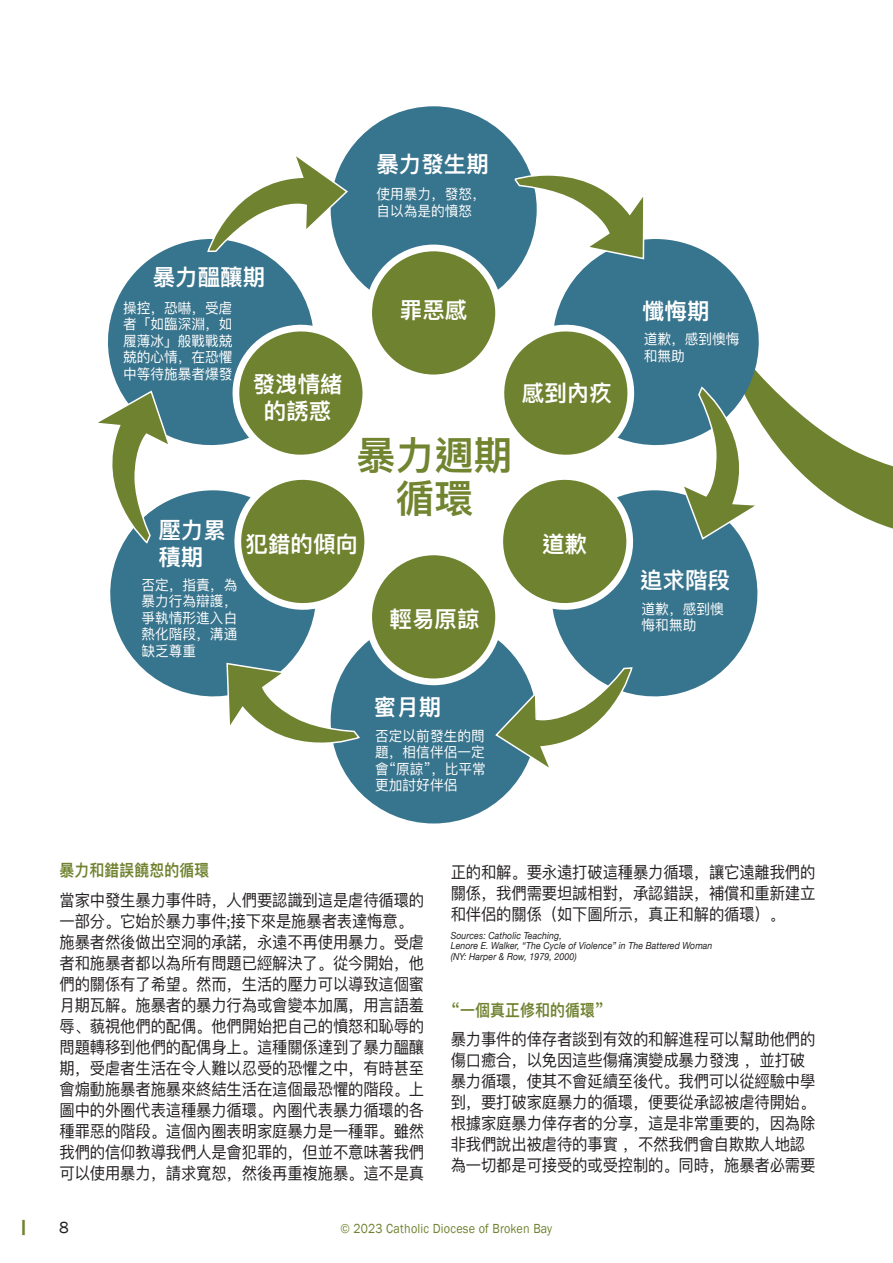
<style>
.page{position:relative;width:893px;height:1263px;background:#fff}
.page>*{position:absolute;margin:0;border:0;box-sizing:border-box;transform-origin:0 0}
.t1{font:600 39px/43.5px "Ping Fang HK";color:#718430;text-align:center}
.t2{font:600 22.5px/27px "Ping Fang HK";color:#fff}
.t3{font:600 18px "Franklin Gothic";color:#6f822f}
.t4{font:16.5px/21px "Ping Fang SC";letter-spacing:-.01em;color:#231f20;scale:.93 1}
.t5{font:600 16.5px "Ping Fang SC";letter-spacing:.01em;color:#6f822f;scale:.9 1}
.t6{font:16.5px "Franklin Gothic";color:#231f20}
.t7{font:14.25px/16.5px "Ping Fang SC";color:#fff;scale:.96 1}
.t8{font:13.5px "Franklin Gothic";letter-spacing:.02em;color:#6f822f;scale:.9 1}
.t9{font:italic 9.75px/10.5px "Helvetica Neue";letter-spacing:.01em;color:#231f20;scale:.9 1}
.s1{font-size:15.75px}
</style>
<div class="page">
<div style="left:331px;top:617px;width:206px;height:206px;background:#37748d;border-radius:50%"></div>
<svg style="left:110px;top:490px;width:202px;height:207px;background:#50859b"></svg>
<svg style="left:554px;top:490px;width:204px;height:207px;background:#51869b"></svg>
<svg style="left:108px;top:239px;width:203px;height:207px;background:#53879d"></svg>
<svg style="left:555px;top:239px;width:204px;height:207px;background:#53879d"></svg>
<div style="left:331px;top:106px;width:206px;height:206px;background:#37748d;border-radius:50%"></div>
<div style="left:369px;top:248px;width:130px;height:130px;background:#6f822f;border-radius:65px"></div>
<div style="left:365px;top:245px;width:137px;height:136px;border:7px solid #fff;border-radius:50%"></div>
<div style="left:369px;top:552px;width:130px;height:130px;background:#6f822f;border-radius:65px"></div>
<div style="left:365px;top:548px;width:137px;height:137px;border:7px solid #fff;border-radius:50%"></div>
<svg style="left:227px;top:318px;width:150px;height:307px"></svg>
<svg style="left:490px;top:318px;width:150px;height:298px"></svg>
<svg style="left:207px;top:151px;width:142px;height:102px"></svg>
<svg style="left:514px;top:173px;width:131px;height:87px"></svg>
<svg style="left:495px;top:667px;width:138px;height:106px"></svg>
<svg style="left:98px;top:389px;width:74px;height:160px"></svg>
<svg style="left:680px;top:363px;width:213px;height:178px"></svg>
<svg style="left:226px;top:662px;width:134px;height:101px"></svg>
<h2 class="t2" style="left:376px;top:150px;width:114px">暴力發生期</h2>
<p class="t7" style="left:376px;top:186px;width:116px">使用暴力，發怒，自以為是的憤怒</p>
<h2 class="t2" style="left:153px;top:263px;width:114px">暴力醞釀期</h2>
<p class="t7" style="left:123px;top:299px;width:115px;text-align:justify">操控，恐嚇，受虐者「如臨深淵，如履薄冰」般戰戰兢兢的心情，在恐懼中等待施暴者爆發</p>
<h2 class="t2" style="left:253px;top:370px;width:91px;text-align:center">發洩情緒的誘惑</h2>
<h2 class="t2" style="left:400px;top:297px;width:69px">罪惡感</h2>
<h1 class="t1" style="left:356px;top:433px;width:157px">暴力週期循環</h1>
<h2 class="t2" style="left:158px;top:517px;width:69px">壓力累積期</h2>
<p class="t7" style="left:142px;top:576px;width:101px;text-align:justify">否定，指責，為暴力行為辯護，爭執情形進入白熱化階段，溝通缺乏尊重</p>
<h2 class="t2" style="left:245px;top:530px;width:114px">犯錯的傾向</h2>
<h2 class="t2" style="left:389px;top:605px;width:91px">輕易原諒</h2>
<h2 class="t2" style="left:522px;top:379px;width:91px">感到內疚</h2>
<h2 class="t2" style="left:542px;top:530px;width:46px">道歉</h2>
<h2 class="t2" style="left:374px;top:693px;width:69px">蜜月期</h2>
<p class="t7" style="left:375px;top:727px;width:117px;text-align:justify">否定以前發生的問題，相信伴侶一定會“原諒”，比平常更加討好伴侶</p>
<h2 class="t2" style="left:642px;top:297px;width:69px">懺悔期</h2>
<p class="t7" style="left:644px;top:330px;width:101px">道歉，感到懊悔和無助</p>
<h2 class="t2" style="left:640px;top:566px;width:91px">追求階段</h2>
<p class="t7" style="left:642px;top:600px;width:87px">道歉，感到懊悔和無助</p>
<p class="t5" style="left:60px;top:860px;width:168px">暴力和錯誤饒恕的循環</p>
<p class="t4" style="left:60px;top:889px;width:394px">當家中發生暴力事件時，人們要認識到這是虐待循環的一部分。它始於暴力事件;接下來是施暴者表達悔意。施暴者然後做出空洞的承諾，永遠不再使用暴力。受虐者和施暴者都以為所有問題已經解決了。從今開始，他們的關係有了希望。然而，生活的壓力可以導致這個蜜月期瓦解。施暴者的暴力行為或會變本加厲，用言語羞辱、藐視他們的配偶。他們開始把自己的憤怒和恥辱的問題轉移到他們的配偶身上。這種關係達到了暴力醞釀期，受虐者生活在令人難以忍受的恐懼之中，有時甚至會煽動施暴者施暴來終結生活在這個最恐懼的階段。上圖中的外圈代表這種暴力循環。內圈代表暴力循環的各種罪惡的階段。這個內圈表明家庭暴力是一種罪。雖然我們的信仰教導我們人是會犯罪的，但並不意味著我們可以使用暴力，請求寬恕，然後再重複施暴。這不是真</p>
<p class="t4" style="left:451px;top:861px;width:394px;text-align:justify">正的和解。要永遠打破這種暴力循環，讓它遠離我們的關係，我們需要坦誠相對，承認錯誤，補償和重新建立和伴侶的關係（如下圖所示，真正和解的循環）<span class="s1">。</span></p>
<p class="t9" style="left:451px;top:930px;width:292px">Sources: Catholic Teaching,<br>Lenore E. Walker, “The Cycle of Violence” in The Battered Woman (NY: Harper &amp; Row, 1979, 2000)</p>
<p class="t5" style="left:451px;top:999px;width:172px">“一個真正修和的循環”</p>
<p class="t4" style="left:451px;top:1028px;width:394px">暴力事件的倖存者談到有效的和解進程可以幫助他們的傷口癒合，以免因這些傷痛演變成暴力發洩，並打破暴力循環，使其不會延續至後代。我們可以從經驗中學到，要打破家庭暴力的循環，便要從承認被虐待開始。根據家庭暴力倖存者的分享，這是非常重要的，因為除非我們說出被虐待的事實，不然我們會自欺欺人地認為一切都是可接受的或受控制的。同時，施暴者必需要</p>
<p class="t3" style="left:19px;top:1214px;width:10px">|</p>
<p class="t6" style="left:59px;top:1217px;width:11px">8</p>
<p class="t8" style="left:341px;top:1220px;width:237px">© 2023 Catholic Diocese of Broken Bay</p>
</div>
